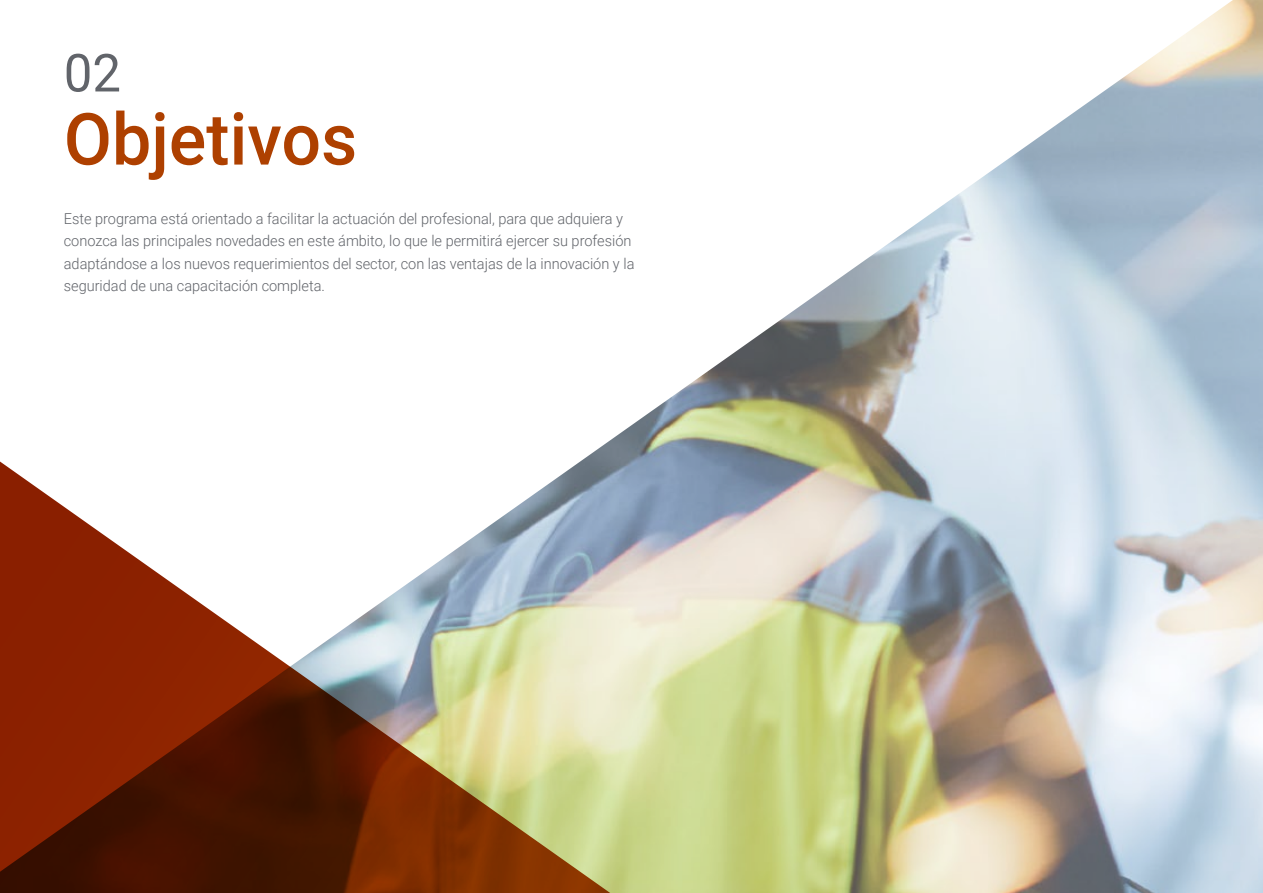
<style>
.page{position:relative;width:1263px;height:893px;background:#fff}
.page>*{position:absolute;margin:0;border:0;box-sizing:border-box;transform-origin:0 0}
.t1{font:500 72px "Roboto";color:#ae4000}
.t2{font:52.5px "Roboto";color:#61646a}
.t3{font:300 15px/22.5px "Roboto";color:#61646a}
</style>
<div class="page">
<img style="left:602px;top:0;width:661px;height:893px">
<svg style="left:0;top:446px;width:640px;height:447px"></svg>
<h2 class="t2" style="left:64px;top:36px;width:59px">02</h2>
<h1 class="t1" style="left:64px;top:89px;width:295px">Objetivos</h1>
<p class="t3" style="left:64px;top:207px;width:572px">Este programa está orientado a facilitar la actuación del profesional, para que adquiera y conozca las principales novedades en este ámbito, lo que le permitirá ejercer su profesión adaptándose a los nuevos requerimientos del sector, con las ventajas de la innovación y la seguridad de una capacitación completa.</p>
</div>
